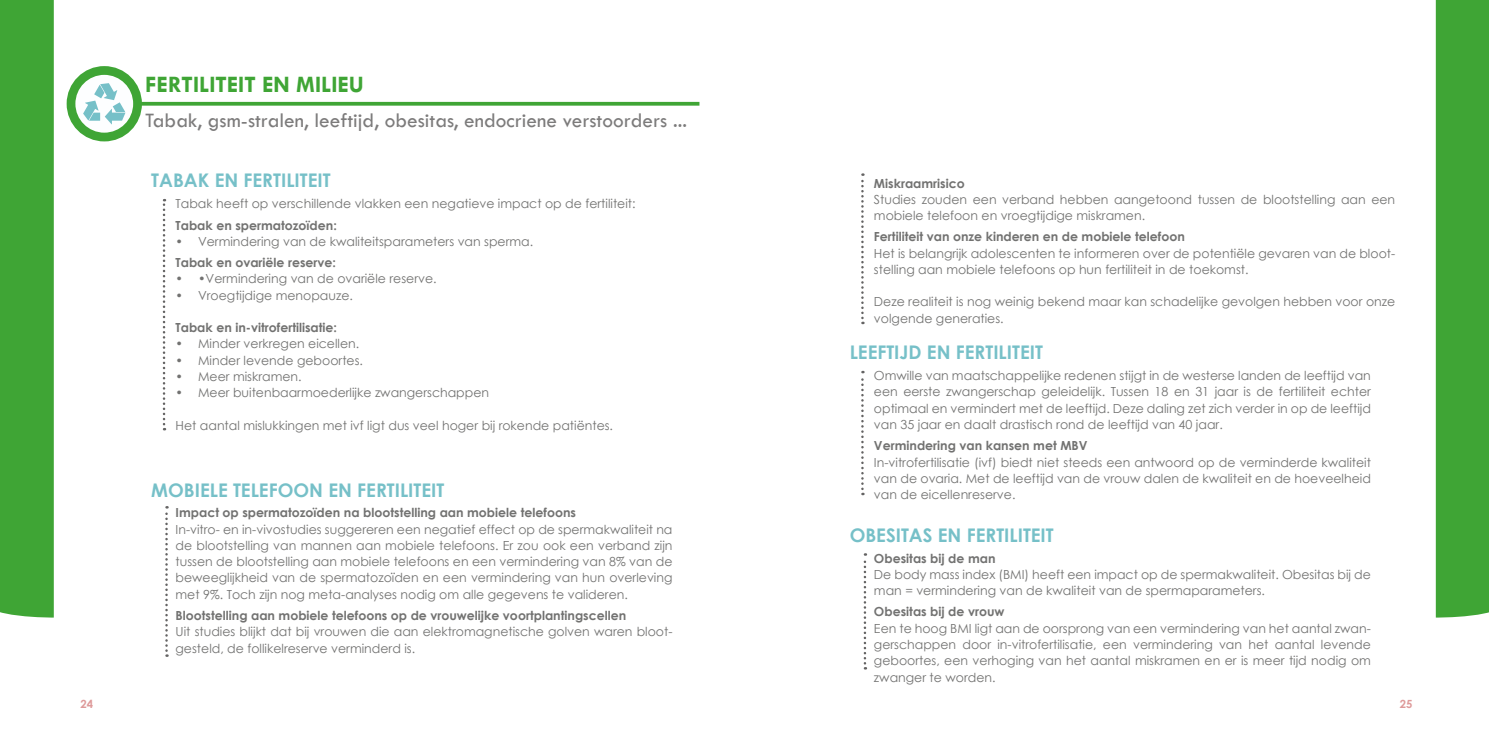
<style>
.page{position:relative;width:1489px;height:745px;background:#fff}
.page>*{position:absolute;margin:0;border:0;box-sizing:border-box;transform-origin:0 0}
.t1{font:700 23.75px "Tw Cen";color:#3fa535}
.t2{font:21.25px "Tw Cen";color:#7c7b7b}
.t3{font:700 18.75px "Century Gothic";color:#76c0c8}
.t4{font:12.5px/16.2px "Century Gothic";color:#727271}
.t5{font:700 12.5px "Century Gothic";color:#727271}
.t6{font:700 11.25px "Century Gothic";color:#de9a9a}
</style>
<div class="page">
<svg style="left:142px;top:102px;width:557px;height:4px;background:#4fac46"></svg>
<svg style="left:163px;top:199px;width:2px;height:231px"></svg>
<svg style="left:861px;top:173px;width:2px;height:151px"></svg>
<svg style="left:861px;top:370px;width:2px;height:125px"></svg>
<svg style="left:863px;top:553px;width:3px;height:116px"></svg>
<svg style="left:165px;top:506px;width:3px;height:150px"></svg>
<svg style="left:71px;top:70px;width:66px;height:67px"></svg>
<div style="left:67px;top:66px;width:75px;height:75px;border:9px solid #3fa535;border-radius:50%"></div>
<svg style="left:83px;top:83px;width:42px;height:41px"></svg>
<div style="left:1435px;top:0;width:53px;height:617px;background:#3fa535"></div>
<div style="left:0;top:0;width:54px;height:617px;background:#3fa535"></div>
<h1 class="t1" style="left:145px;top:70px;width:220px">FERTILITEIT EN MILIEU</h1>
<h2 class="t2" style="left:145px;top:107px;width:543px">Tabak, gsm-stralen, leeftijd, obesitas, endocriene verstoorders ...</h2>
<h3 class="t3" style="left:151px;top:166px;width:181px">TABAK EN FERTILITEIT</h3>
<p class="t4" style="left:175px;top:195px;width:461px">Tabak heeft op verschillende vlakken een negatieve impact op de fertiliteit:</p>
<p class="t5" style="left:175px;top:215px;width:163px">Tabak en spermatozoïden:</p>
<p class="t4" style="left:175px;top:233px;width:359px">• Vermindering van de kwaliteitsparameters van sperma.</p>
<p class="t5" style="left:175px;top:253px;width:162px">Tabak en ovariële reserve:</p>
<p class="t4" style="left:175px;top:270px;width:263px">• •Vermindering van de ovariële reserve.</p>
<p class="t4" style="left:175px;top:286px;width:179px">• Vroegtijdige menopauze.</p>
<p class="t5" style="left:175px;top:318px;width:163px">Tabak en in-vitrofertilisatie:</p>
<p class="t4" style="left:175px;top:335px;width:185px">• Minder verkregen eicellen.</p>
<p class="t4" style="left:175px;top:351px;width:189px">• Minder levende geboortes.</p>
<p class="t4" style="left:175px;top:368px;width:128px">• Meer miskramen.</p>
<p class="t4" style="left:175px;top:384px;width:315px">• Meer buitenbaarmoederlijke zwangerschappen</p>
<p class="t4" style="left:175px;top:416px;width:439px">Het aantal mislukkingen met ivf ligt dus veel hoger bij rokende patiëntes.</p>
<h3 class="t3" style="left:151px;top:475px;width:294px">MOBIELE TELEFOON EN FERTILITEIT</h3>
<p class="t5" style="left:175px;top:503px;width:402px">Impact op spermatozoïden na blootstelling aan mobiele telefoons</p>
<p class="t4" style="left:175px;top:520px;width:498px;text-align:justify">In-vitro- en in-vivostudies suggereren een negatief effect op de spermakwaliteit na de blootstelling van mannen aan mobiele telefoons. Er zou ook een verband zijn tussen de blootstelling aan mobiele telefoons en een vermindering van 8% van de beweeglijkheid van de spermatozoïden en een vermindering van hun overleving met 9%. Toch zijn nog meta-analyses nodig om alle gegevens te valideren.</p>
<p class="t5" style="left:175px;top:605px;width:452px">Blootstelling aan mobiele telefoons op de vrouwelijke voortplantingscellen</p>
<p class="t4" style="left:175px;top:623px;width:498px">Uit studies blijkt dat bij vrouwen die aan elektromagnetische golven waren bloot&shy;gesteld, de follikelreserve verminderd is.</p>
<p class="t5" style="left:874px;top:173px;width:92px">Miskraamrisico</p>
<p class="t4" style="left:874px;top:191px;width:522px">Studies zouden een verband hebben aangetoond tussen de blootstelling aan een mobiele telefoon en vroegtijdige miskramen.</p>
<p class="t5" style="left:874px;top:227px;width:312px">Fertiliteit van onze kinderen en de mobiele telefoon</p>
<p class="t4" style="left:874px;top:245px;width:522px">Het is belangrijk adolescenten te informeren over de potentiële gevaren van de bloot&shy;stelling aan mobiele telefoons op hun fertiliteit in de toekomst.</p>
<p class="t4" style="left:874px;top:293px;width:523px">Deze realiteit is nog weinig bekend maar kan schadelijke gevolgen hebben voor onze volgende generaties.</p>
<h3 class="t3" style="left:849px;top:338px;width:195px">LEEFTIJD EN FERTILITEIT</h3>
<p class="t4" style="left:874px;top:367px;width:498px;text-align:justify">Omwille van maatschappelijke redenen stijgt in de westerse landen de leeftijd van een eerste zwangerschap geleidelijk. Tussen 18 en 31 jaar is de fertiliteit echter optimaal en vermindert met de leeftijd. Deze daling zet zich verder in op de leeftijd van 35 jaar en daalt drastisch rond de leeftijd van 40 jaar.</p>
<p class="t5" style="left:874px;top:436px;width:215px">Vermindering van kansen met MBV</p>
<p class="t4" style="left:874px;top:453px;width:498px;text-align:justify">In-vitrofertilisatie (ivf) biedt niet steeds een antwoord op de verminderde kwaliteit van de ovaria. Met de leeftijd van de vrouw dalen de kwaliteit en de hoeveelheid van de eicellenreserve.</p>
<h3 class="t3" style="left:849px;top:520px;width:206px">OBESITAS EN FERTILITEIT</h3>
<p class="t5" style="left:874px;top:548px;width:123px">Obesitas bij de man</p>
<p class="t4" style="left:874px;top:565px;width:498px">De body mass index (BMI) heeft een impact op de spermakwaliteit. Obesitas bij de man = vermindering van de kwaliteit van de spermaparameters.</p>
<p class="t5" style="left:874px;top:602px;width:132px">Obesitas bij de vrouw</p>
<p class="t4" style="left:874px;top:619px;width:498px;text-align:justify">Een te hoog BMI ligt aan de oorsprong van een vermindering van het aantal zwan&shy;gerschappen door in-vitrofertilisatie, een vermindering van het aantal levende geboortes, een verhoging van het aantal miskramen en er is meer tijd nodig om zwanger te worden.</p>
<p class="t6" style="left:80px;top:695px;width:14px">24</p>
<p class="t6" style="left:1399px;top:695px;width:14px">25</p>
</div>
